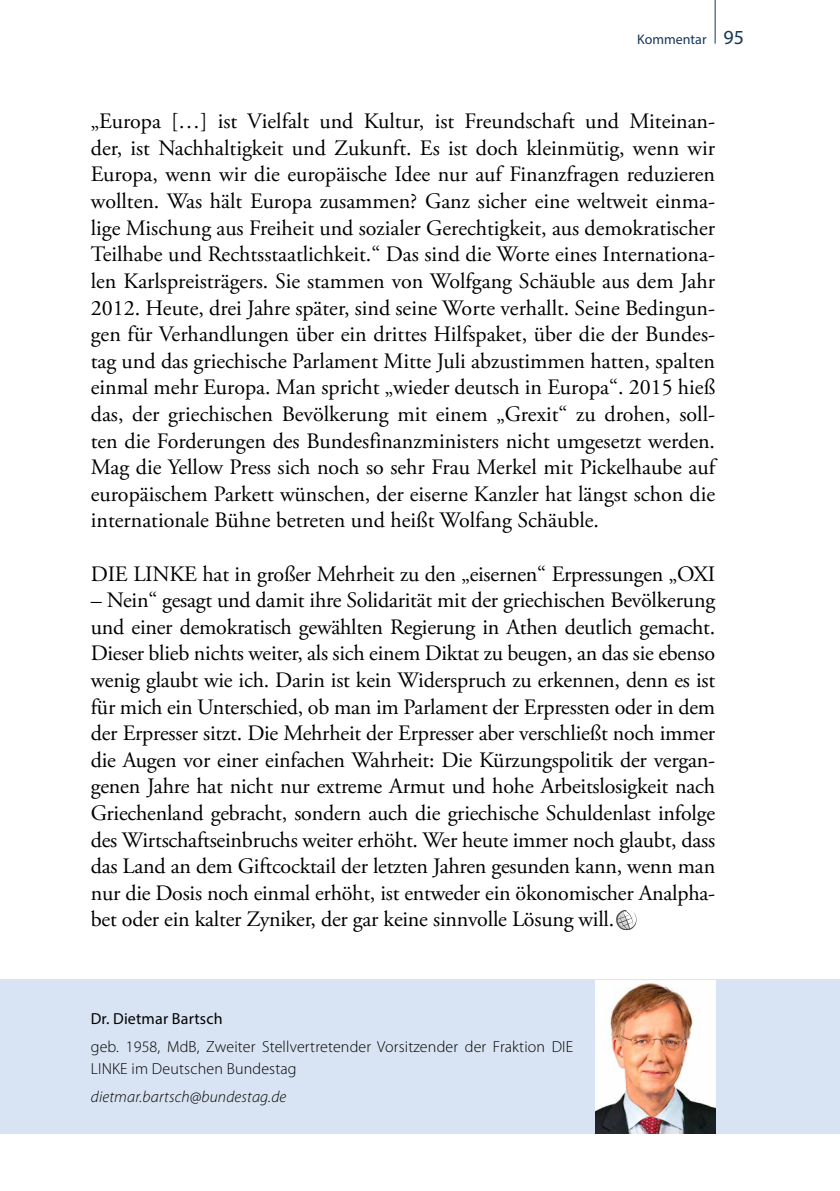
<style>
.page{position:relative;width:840px;height:1191px;background:#fff}
.page>*{position:absolute;margin:0;border:0;box-sizing:border-box;transform-origin:0 0}
.t1{font:22px/26.6px "Adobe Garamond Pro";letter-spacing:-.01em;color:#000;text-align:justify}
.t2{font:300 16px/22px "Myriad Pro";letter-spacing:.01em;color:#000}
.t3{font:italic 300 16px "Myriad Pro";letter-spacing:.01em;color:#000}
.t4{font:16px "Myriad Pro";letter-spacing:.01em;color:#000}
.t5{font:14px "Myriad Pro";color:#16365b}
.s1{font-size:20px}
</style>
<div class="page">
<hr style="left:714px;top:0;width:1px;height:44px;background:#16365b">
<svg style="left:616px;top:910px;width:20px;height:20px"></svg>
<div style="left:0;top:979px;width:839px;height:155px;background:#d8e4f3"></div>
<img style="left:595px;top:980px;width:119px;height:153px">
<p class="t5" style="left:637px;top:30px;width:108px">Kommentar <span class="s1">95</span></p>
<p class="t1" style="left:91px;top:109px;width:625px">„Europa […] ist Vielfalt und Kultur, ist Freundschaft und Miteinan&shy;der, ist Nachhaltigkeit und Zukunft. Es ist doch kleinmütig, wenn wir Europa, wenn wir die europäische Idee nur auf Finanzfragen reduzieren wollten. Was hält Europa zusammen? Ganz sicher eine weltweit einma&shy;lige Mischung aus Freiheit und sozialer Gerechtigkeit, aus demokratischer Teilhabe und Rechtsstaatlichkeit.“ Das sind die Worte eines Internationa&shy;len Karlspreisträgers. Sie stammen von Wolfgang Schäuble aus dem Jahr 2012. Heute, drei Jahre später, sind seine Worte verhallt. Seine Bedingun&shy;gen für Verhandlungen über ein drittes Hilfspaket, über die der Bundes&shy;tag und das griechische Parlament Mitte Juli abzustimmen hatten, spalten einmal mehr Europa. Man spricht „wieder deutsch in Europa“. 2015 hieß das, der griechischen Bevölkerung mit einem „Grexit“ zu drohen, soll&shy;ten die Forderungen des Bundesfinanzministers nicht umgesetzt werden.<br>Mag die Yellow Press sich noch so sehr Frau Merkel mit Pickelhaube auf europäischem Parkett wünschen, der eiserne Kanzler hat längst schon die internationale Bühne betreten und heißt Wolfang Schäuble.</p>
<p class="t1" style="left:91px;top:561px;width:625px">DIE LINKE hat in großer Mehrheit zu den „eisernen“ Erpressungen „OXI</p>
<p class="t1" style="left:91px;top:587px;width:625px">– Nein“ gesagt und damit ihre Solidarität mit der griechischen Bevölkerung und einer demokratisch gewählten Regierung in Athen deutlich gemacht.<br>Dieser blieb nichts weiter, als sich einem Diktat zu beugen, an das sie ebenso wenig glaubt wie ich. Darin ist kein Widerspruch zu erkennen, denn es ist für mich ein Unterschied, ob man im Parlament der Erpressten oder in dem der Erpresser sitzt. Die Mehrheit der Erpresser aber verschließt noch immer die Augen vor einer einfachen Wahrheit: Die Kürzungspolitik der vergan&shy;genen Jahre hat nicht nur extreme Armut und hohe Arbeitslosigkeit nach Griechenland gebracht, sondern auch die griechische Schuldenlast infolge des Wirtschaftseinbruchs weiter erhöht. Wer heute immer noch glaubt, dass das Land an dem Giftcocktail der letzten Jahren gesunden kann, wenn man nur die Dosis noch einmal erhöht, ist entweder ein ökonomischer Analpha&shy;bet oder ein kalter Zyniker, der gar keine sinnvolle Lösung will.</p>
<p class="t4" style="left:91px;top:1009px;width:133px">Dr. Dietmar Bartsch</p>
<p class="t2" style="left:91px;top:1035px;width:483px">geb. 1958, MdB, Zweiter Stellvertretender Vorsitzender der Fraktion DIE<br>LINKE im Deutschen Bundestag</p>
<p class="t3" style="left:91px;top:1086px;width:197px">dietmar.bartsch@bundestag.de</p>
</div>
